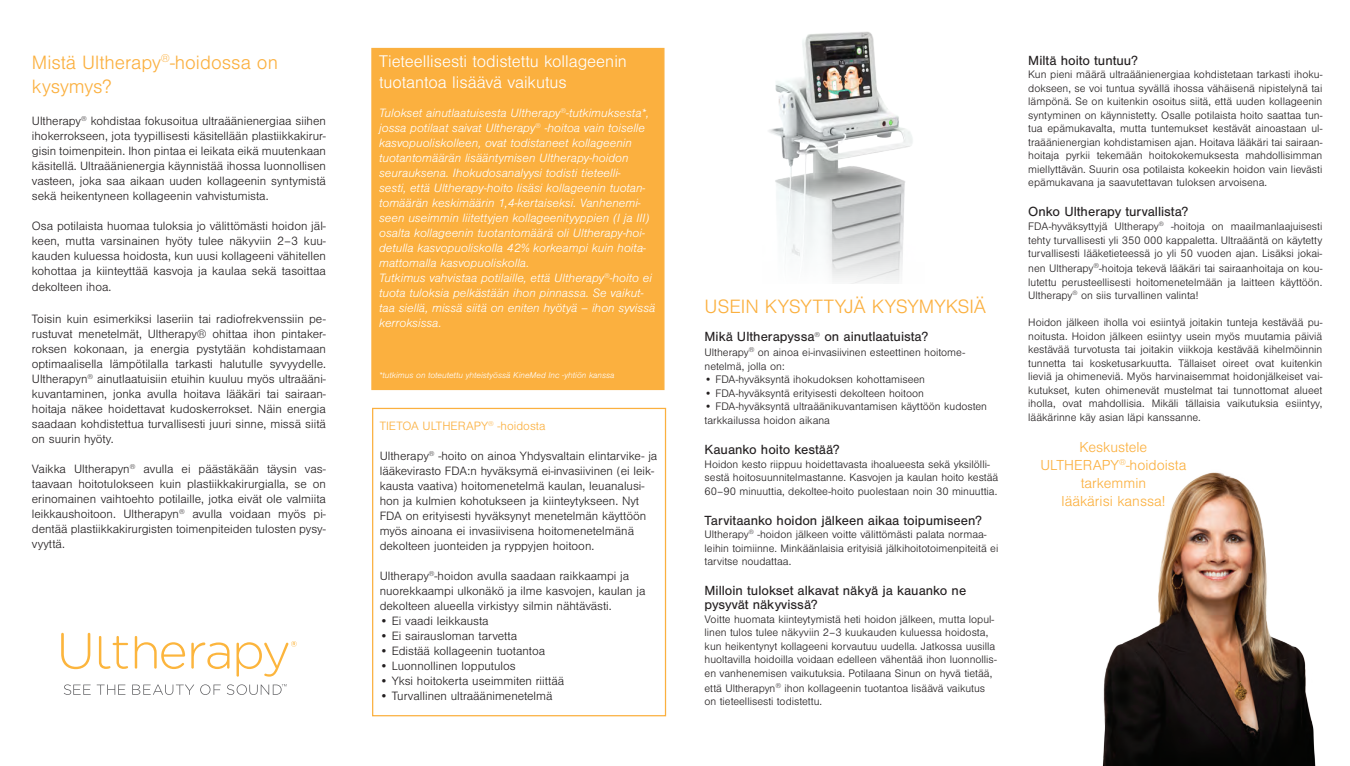
<style>
.page{position:relative;width:1350px;height:766px;background:#fff}
.page>*{position:absolute;margin:0;border:0;box-sizing:border-box;transform-origin:0 0}
.t1{font:300 20px/24px "Nimbus San";color:#fbb03f}
.t2{font:300 17.5px/21px "Nimbus San";color:#fff}
.t3{font:300 15px/18px "Nimbus San";color:#fbb03f;text-align:center}
.t4{font:13.75px/13.8px "Nimbus San";color:#231f20}
.t5{font:300 12.5px/15px "Nimbus San";color:#231f20;text-align:justify}
.t6{font:italic 300 12.5px/15px "Nimbus San";color:#fff}
.t7{font:300 12.5px "Nimbus San";color:#fbb03f}
.t8{font:300 11.25px/13.5px "Nimbus San";color:#231f20}
.t9{font:italic 300 8.75px "Nimbus San";color:#fff}
</style>
<div class="page">
<div style="left:371px;top:48px;width:294px;height:342px;background:#fbb03f;border:1px solid #fbb03f"></div>
<div style="left:372px;top:407px;width:294px;height:309px;border:1px solid #fbb03f"></div>
<img style="left:768px;top:32px;width:145px;height:251px">
<img style="left:1103px;top:472px;width:213px;height:293px">
<svg style="left:64px;top:684px;width:27px;height:10px"></svg>
<svg style="left:97px;top:684px;width:28px;height:10px"></svg>
<svg style="left:132px;top:684px;width:62px;height:10px"></svg>
<svg style="left:200px;top:684px;width:21px;height:10px"></svg>
<svg style="left:99px;top:636px;width:29px;height:32px"></svg>
<svg style="left:135px;top:636px;width:50px;height:32px"></svg>
<svg style="left:191px;top:642px;width:38px;height:26px"></svg>
<svg style="left:61px;top:632px;width:29px;height:37px"></svg>
<svg style="left:237px;top:641px;width:60px;height:35px"></svg>
<svg style="left:227px;top:684px;width:60px;height:10px"></svg>
<p class="t1" style="left:32px;top:51px;width:248px">Mistä Ultherapy<sup>®</sup>-hoidossa on kysymys?</p>
<p class="t5" style="left:32px;top:114px;width:296px">Ultherapy<sup>®</sup> kohdistaa fokusoitua ultraäänienergiaa siihen ihokerrokseen, jota tyypillisesti käsitellään plastiikkakirur&shy;gisin toimenpitein. Ihon pintaa ei leikata eikä muutenkaan käsitellä. Ultraäänienergia käynnistää ihossa luonnollisen vasteen, joka saa aikaan uuden kollageenin syntymistä sekä heikentyneen kollageenin vahvistumista.</p>
<p class="t5" style="left:32px;top:219px;width:296px">Osa potilaista huomaa tuloksia jo välittömästi hoidon jäl&shy;keen, mutta varsinainen hyöty tulee näkyviin 2–3 kuu&shy;kauden kuluessa hoidosta, kun uusi kollageeni vähitellen kohottaa ja kiinteyttää kasvoja ja kaulaa sekä tasoittaa dekolteen ihoa.</p>
<p class="t5" style="left:32px;top:311px;width:296px">Toisin kuin esimerkiksi laseriin tai radiofrekvenssiin pe&shy;rustuvat menetelmät, Ultherapy® ohittaa ihon pintaker&shy;roksen kokonaan, ja energia pystytään kohdistamaan optimaalisella lämpötilalla tarkasti halutulle syvyydelle.<br>Ultherapyn<sup>®</sup> ainutlaatuisiin etuihin kuuluu myös ultraääni&shy;kuvantaminen, jonka avulla hoitava lääkäri tai sairaan&shy;hoitaja näkee hoidettavat kudoskerrokset. Näin energia saadaan kohdistettua turvallisesti juuri sinne, missä siitä on suurin hyöty.</p>
<p class="t5" style="left:32px;top:461px;width:296px">Vaikka Ultherapyn<sup>®</sup> avulla ei päästäkään täysin vas&shy;taavaan hoitotulokseen kuin plastiikkakirurgialla, se on erinomainen vaihtoehto potilaille, jotka eivät ole valmiita leikkaushoitoon. Ultherapyn<sup>®</sup> avulla voidaan myös pi&shy;dentää plastiikkakirurgisten toimenpiteiden tulosten pysy&shy;vyyttä.</p>
<p class="t2" style="left:379px;top:52px;width:249px">Tieteellisesti todistettu kollageenin tuotantoa lisäävä vaikutus</p>
<p class="t6" style="left:379px;top:105px;width:272px">Tulokset ainutlaatuisesta Ultherapy<sup>®</sup>-tutkimuksesta*, jossa potilaat saivat Ultherapy<sup>®</sup> -hoitoa vain toiselle kasvopuoliskolleen, ovat todistaneet kollageenin tuotantomäärän lisääntymisen Ultherapy-hoidon seurauksena. Ihokudosanalyysi todisti tieteelli&shy;sesti, että Ultherapy-hoito lisäsi kollageenin tuotan&shy;tomäärän keskimäärin 1,4-kertaiseksi. Vanhenemi&shy;seen useimmin liitettyjen kollageenityyppien (I ja III) osalta kollageenin tuotantomäärä oli Ultherapy-hoi&shy;detulla kasvopuoliskolla 42% korkeampi kuin hoita&shy;mattomalla kasvopuoliskolla.</p>
<p class="t6" style="left:379px;top:270px;width:278px">Tutkimus vahvistaa potilaille, että Ultherapy<sup>®</sup>-hoito ei tuota tuloksia pelkästään ihon pinnassa. Se vaikut&shy;taa siellä, missä siitä on eniten hyötyä – ihon syvissä kerroksissa.</p>
<p class="t9" style="left:379px;top:370px;width:237px">*tutkimus on toteutettu yhteistyössä KineMed Inc -yhtiön kanssa</p>
<p class="t7" style="left:380px;top:419px;width:167px">TIETOA ULTHERAPY<sup>®</sup> -hoidosta</p>
<p class="t5" style="left:380px;top:448px;width:279px;text-align:left">Ultherapy<sup>®</sup> -hoito on ainoa Yhdysvaltain elintarvike- ja lääkevirasto FDA:n hyväksymä ei-invasiivinen (ei leik&shy;kausta vaativa) hoitomenetelmä kaulan, leuanalusi&shy;hon ja kulmien kohotukseen ja kiinteytykseen. Nyt FDA on erityisesti hyväksynyt menetelmän käyttöön myös ainoana ei invasiivisena hoitomenetelmänä dekolteen juonteiden ja ryppyjen hoitoon.</p>
<p class="t5" style="left:380px;top:568px;width:267px;text-align:left">Ultherapy<sup>®</sup>-hoidon avulla saadaan raikkaampi ja nuorekkaampi ulkonäkö ja ilme kasvojen, kaulan ja dekolteen alueella virkistyy silmin nähtävästi.</p>
<p class="t5" style="left:380px;top:613px;width:110px">• Ei vaadi leikkausta</p>
<p class="t5" style="left:380px;top:628px;width:139px">• Ei sairausloman tarvetta</p>
<p class="t5" style="left:380px;top:643px;width:167px">• Edistää kollageenin tuotantoa</p>
<p class="t5" style="left:380px;top:658px;width:138px">• Luonnollinen lopputulos</p>
<p class="t5" style="left:380px;top:673px;width:186px">• Yksi hoitokerta useimmiten riittää</p>
<p class="t5" style="left:380px;top:688px;width:174px">• Turvallinen ultraäänimenetelmä</p>
<p class="t1" style="left:705px;top:294px;width:283px">USEIN KYSYTTYJÄ KYSYMYKSIÄ</p>
<p class="t4" style="left:705px;top:330px;width:225px">Mikä Ultherapyssa<sup>®</sup> on ainutlaatuista?</p>
<p class="t8" style="left:705px;top:346px;width:262px">Ultherapy<sup>®</sup> on ainoa ei-invasiivinen esteettinen hoitome&shy;netelmä, jolla on:</p>
<p class="t8" style="left:705px;top:373px;width:222px">• FDA-hyväksyntä ihokudoksen kohottamiseen</p>
<p class="t8" style="left:705px;top:386px;width:221px">• FDA-hyväksyntä erityisesti dekolteen hoitoon</p>
<p class="t8" style="left:705px;top:400px;width:284px">• FDA-hyväksyntä ultraäänikuvantamisen käyttöön kudosten tarkkailussa hoidon aikana</p>
<p class="t4" style="left:705px;top:442px;width:137px">Kauanko hoito kestää?</p>
<p class="t8" style="left:705px;top:457px;width:295px">Hoidon kesto riippuu hoidettavasta ihoalueesta sekä yksilölli&shy;sestä hoitosuunnitelmastanne. Kasvojen ja kaulan hoito kestää<br>60–90 minuuttia, dekoltee-hoito puolestaan noin 30 minuuttia.</p>
<p class="t4" style="left:705px;top:513px;width:279px">Tarvitaanko hoidon jälkeen aikaa toipumiseen?</p>
<p class="t8" style="left:705px;top:527px;width:295px">Ultherapy<sup>®</sup> -hoidon jälkeen voitte välittömästi palata normaa&shy;leihin toimiinne. Minkäänlaisia erityisiä jälkihoitotoimenpiteitä ei tarvitse noudattaa.</p>
<p class="t4" style="left:705px;top:583px;width:263px">Milloin tulokset alkavat näkyä ja kauanko ne pysyvät näkyvissä?</p>
<p class="t8" style="left:705px;top:612px;width:294px">Voitte huomata kiinteytymistä heti hoidon jälkeen, mutta lopul&shy;linen tulos tulee näkyviin 2–3 kuukauden kuluessa hoidosta, kun heikentynyt kollageeni korvautuu uudella. Jatkossa uusilla huoltavilla hoidoilla voidaan edelleen vähentää ihon luonnollis&shy;en vanhenemisen vaikutuksia. Potilaana Sinun on hyvä tietää,</p>
<p class="t8" style="left:705px;top:681px;width:282px">että Ultherapyn<sup>®</sup> ihon kollageenin tuotantoa lisäävä vaikutus on tieteellisesti todistettu.</p>
<p class="t4" style="left:1028px;top:54px;width:111px">Miltä hoito tuntuu?</p>
<p class="t8" style="left:1028px;top:68px;width:296px;text-align:justify">Kun pieni määrä ultraäänienergiaa kohdistetaan tarkasti ihoku&shy;dokseen, se voi tuntua syvällä ihossa vähäisenä nipistelynä tai lämpönä. Se on kuitenkin osoitus siitä, että uuden kollageenin syntyminen on käynnistetty. Osalle potilaista hoito saattaa tun&shy;tua epämukavalta, mutta tuntemukset kestävät ainoastaan ul&shy;traäänienergian kohdistamisen ajan. Hoitava lääkäri tai sairaan&shy;hoitaja pyrkii tekemään hoitokokemuksesta mahdollisimman miellyttävän. Suurin osa potilaista kokeekin hoidon vain lievästi epämukavana ja saavutettavan tuloksen arvoisena.</p>
<p class="t4" style="left:1028px;top:205px;width:162px">Onko Ultherapy turvallista?</p>
<p class="t8" style="left:1028px;top:220px;width:296px;text-align:justify">FDA-hyväksyttyjä Ultherapy<sup>®</sup> -hoitoja on maailmanlaajuisesti tehty turvallisesti yli 350 000 kappaletta. Ultraääntä on käytetty turvallisesti lääketieteessä jo yli 50 vuoden ajan. Lisäksi jokai-</p>
<p class="t8" style="left:1028px;top:262px;width:296px;text-align:justify">nen Ultherapy<sup>®</sup>-hoitoja tekevä lääkäri tai sairaanhoitaja on kou&shy;lutettu perusteellisesti hoitomenetelmään ja laitteen käyttöön.<br>Ultherapy<sup>®</sup> on siis turvallinen valinta!</p>
<p class="t8" style="left:1028px;top:316px;width:296px;text-align:justify">Hoidon jälkeen iholla voi esiintyä joitakin tunteja kestävää pu&shy;noitusta. Hoidon jälkeen esiintyy usein myös muutamia päiviä kestävää turvotusta tai joitakin viikkoja kestävää kihelmöinnin tunnetta tai kosketusarkuutta. Tällaiset oireet ovat kuitenkin lieviä ja ohimeneviä. Myös harvinaisemmat hoidonjälkeiset vai&shy;kutukset, kuten ohimenevät mustelmat tai tunnottomat alueet iholla, ovat mahdollisia. Mikäli tällaisia vaikutuksia esiintyy, lääkärinne käy asian läpi kanssanne.</p>
<p class="t3" style="left:1040px;top:439px;width:148px">Keskustele<br>ULTHERAPY<sup>®</sup>-hoidoista tarkemmin<br>lääkärisi kanssa!</p>
</div>
